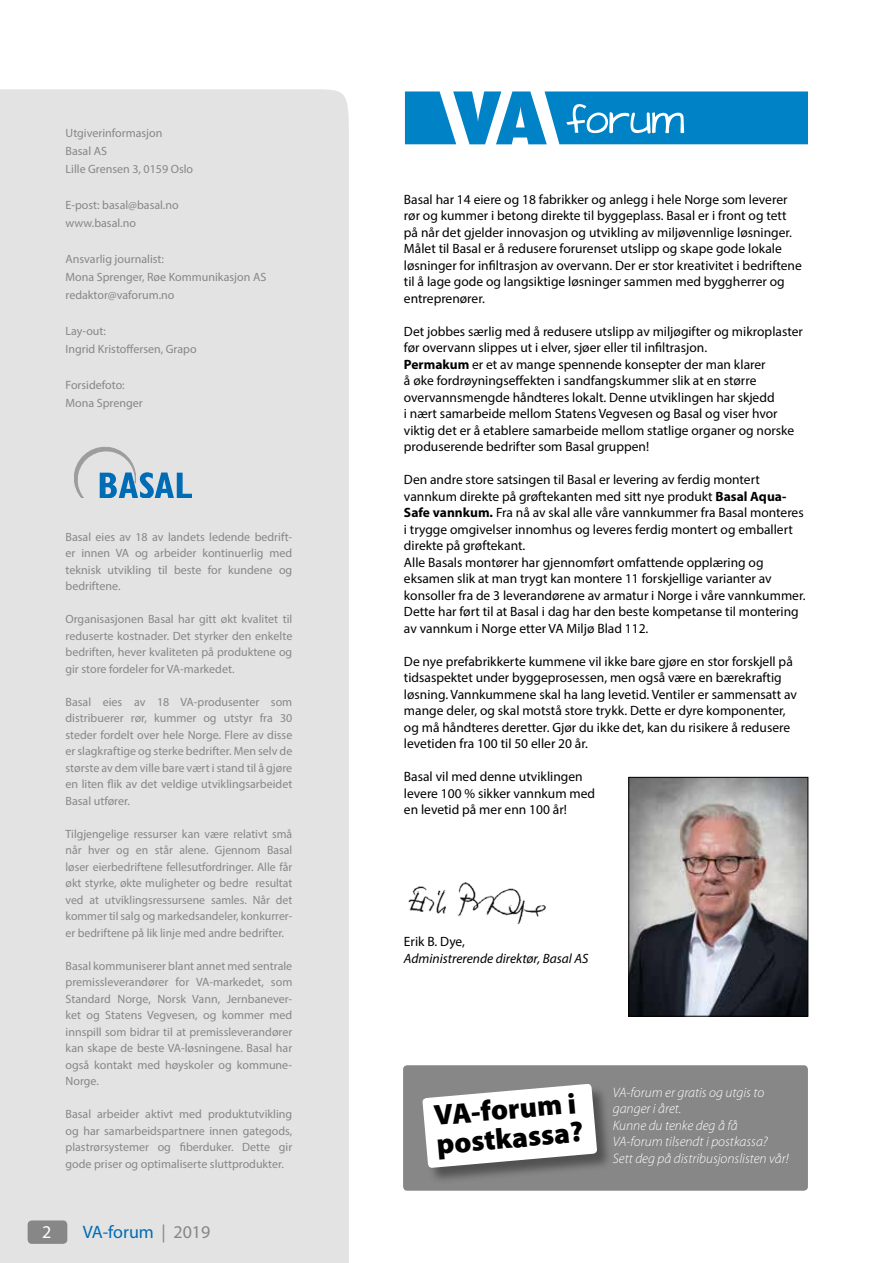
<style>
.page{position:relative;width:893px;height:1263px;background:#fff}
.page>*{position:absolute;margin:0;border:0;box-sizing:border-box;transform-origin:0 0}
.t1{font:900 29.1px/29.1px "Myriad Pro";color:#000}
.t2{font:18px "Myriad Pro";color:#006cb5}
.t3{font:18px "Myriad Pro";color:#fff}
.t4{font:italic 300 13.8px/16.5px "Myriad Pro";color:#fff}
.t5{font:13.5px/16.5px "Myriad Pro";color:#000}
.t6{font:italic 13.5px "Myriad Pro";color:#000}
.t7{font:12px/16.5px "Myriad Pro";color:#878787;text-align:justify}
.s1{color:#878787}
.s2{font-weight:700}
</style>
<div class="page">
<div style="left:0;top:89px;width:349px;height:1174px;background:#e3e3e3"></div>
<svg style="left:74px;top:447px;width:118px;height:51px;background:#adc4d4"></svg>
<div style="left:28px;top:1220px;width:39px;height:24px;background:#878787;border-radius:4px"></div>
<svg style="left:405px;top:91px;width:403px;height:53px;background:#2896cf"></svg>
<img style="left:631px;top:779px;width:175px;height:235px">
<div style="left:629px;top:777px;width:179px;height:239px;border:1px solid #000"></div>
<div style="left:403px;top:1065px;width:405px;height:126px;background:#878787;border-radius:4px"></div>
<div style="left:423px;top:1084px;width:190px;height:100px;background:#000;opacity:.4"></div>
<svg style="left:422px;top:1084px;width:175px;height:84px;background:#e3e3e3"></svg>
<img style="left:408px;top:882px;width:138px;height:42px">
<p class="t7" style="left:66px;top:123px;width:129px;line-height:18px;text-align:left">Utgiverinformasjon<br>Basal AS<br>Lille Grensen 3, 0159 Oslo</p>
<p class="t7" style="left:66px;top:195px;width:115px;line-height:18px">E-post: basal@basal.no www.basal.no</p>
<p class="t7" style="left:66px;top:249px;width:202px;line-height:18px;text-align:left">Ansvarlig journalist:<br>Mona Sprenger, Røe Kommunikasjon AS redaktor@vaforum.no</p>
<p class="t7" style="left:66px;top:321px;width:133px;line-height:18px">Lay-out:<br>Ingrid Kristoffersen, Grapo</p>
<p class="t7" style="left:66px;top:375px;width:79px;line-height:18px">Forsidefoto:<br>Mona Sprenger</p>
<p class="t7" style="left:66px;top:528px;width:228px">Basal eies av 18 av landets ledende bedrift&shy;er innen VA og arbeider kontinuerlig med teknisk utvikling til beste for kundene og bedriftene.</p>
<p class="t7" style="left:66px;top:611px;width:228px">Organisasjonen Basal har gitt økt kvalitet til reduserte kostnader. Det styrker den enkelte bedriften, hever kvaliteten på produktene og gir store fordeler for VA-markedet.</p>
<p class="t7" style="left:66px;top:693px;width:228px">Basal eies av 18 VA-produsenter som distribuerer rør, kummer og utstyr fra 30 steder fordelt over hele Norge. Flere av disse er slagkraftige og sterke bedrifter. Men selv de største av dem ville bare vært i stand til å gjøre en liten flik av det veldige utviklingsarbeidet Basal utfører.</p>
<p class="t7" style="left:66px;top:825px;width:228px">Tilgjengelige ressurser kan være relativt små når hver og en står alene. Gjennom Basal løser eierbedriftene fellesutfordringer. Alle får økt styrke, økte muligheter og bedre resultat ved at utviklingsressursene samles. Når det kommer til salg og markedsandeler, konkurrer&shy;er bedriftene på lik linje med andre bedrifter.</p>
<p class="t7" style="left:66px;top:957px;width:228px">Basal kommuniserer blant annet med sentrale premissleverandører for VA-markedet, som Standard Norge, Norsk Vann, Jernbanever&shy;ket og Statens Vegvesen, og kommer med innspill som bidrar til at premissleverandører kan skape de beste VA-løsningene. Basal har også kontakt med høyskoler og kommune-Norge.</p>
<p class="t7" style="left:66px;top:1106px;width:228px">Basal arbeider aktivt med produktutvikling og har samarbeidspartnere innen gategods, plastrørsystemer og fiberduker. Dette gir gode priser og optimaliserte sluttprodukter.</p>
<h2 class="t3" style="left:42px;top:1220px;width:11px">2</h2>
<h2 class="t2" style="left:83px;top:1220px;width:129px">VA-forum <span class="s1">| 2019</span></h2>
<p class="t5" style="left:404px;top:191px;width:399px">Basal har 14 eiere og 18 fabrikker og anlegg i hele Norge som leverer rør og kummer i betong direkte til byggeplass. Basal er i front og tett på når det gjelder innovasjon og utvikling av miljøvennlige løsninger.<br>Målet til Basal er å redusere forurenset utslipp og skape gode lokale løsninger for infiltrasjon av overvann. Der er stor kreativitet i bedriftene til å lage gode og langsiktige løsninger sammen med byggherrer og entreprenører.</p>
<p class="t5" style="left:404px;top:323px;width:400px">Det jobbes særlig med å redusere utslipp av miljøgifter og mikroplaster før overvann slippes ut i elver, sjøer eller til infiltrasjon.<br><span class="s2">Permakum</span> er et av mange spennende konsepter der man klarer<br>å øke fordrøyningseffekten i sandfangskummer slik at en større overvannsmengde håndteres lokalt. Denne utviklingen har skjedd<br>i nært samarbeide mellom Statens Vegvesen og Basal og viser hvor viktig det er å etablere samarbeide mellom statlige organer og norske produserende bedrifter som Basal gruppen!</p>
<p class="t5" style="left:404px;top:471px;width:403px">Den andre store satsingen til Basal er levering av ferdig montert vannkum direkte på grøftekanten med sitt nye produkt <span class="s2">Basal Aqua-Safe vannkum.</span> Fra nå av skal alle våre vannkummer fra Basal monteres i trygge omgivelser innomhus og leveres ferdig montert og emballert direkte på grøftekant.<br>Alle Basals montører har gjennomført omfattende opplæring og eksamen slik at man trygt kan montere 11 forskjellige varianter av konsoller fra de 3 leverandørene av armatur i Norge i våre vannkummer.<br>Dette har ført til at Basal i dag har den beste kompetanse til montering av vannkum i Norge etter VA Miljø Blad 112.</p>
<p class="t5" style="left:404px;top:653px;width:394px">De nye prefabrikkerte kummene vil ikke bare gjøre en stor forskjell på tidsaspektet under byggeprosessen, men også være en bærekraftig løsning. Vannkummene skal ha lang levetid. Ventiler er sammensatt av mange deler, og skal motstå store trykk. Dette er dyre komponenter, og må håndteres deretter. Gjør du ikke det, kan du risikere å redusere levetiden fra 100 til 50 eller 20 år.</p>
<p class="t5" style="left:404px;top:768px;width:193px">Basal vil med denne utviklingen levere 100 % sikker vannkum med en levetid på mer enn 100 år!</p>
<p class="t5" style="left:404px;top:933px;width:63px">Erik B. Dye,</p>
<p class="t6" style="left:404px;top:950px;width:186px">Administrerende direktør, Basal AS</p>
<h1 class="t1" style="left:433px;top:1101px;width:149px;rotate:-5deg">VA-forum i postkassa?</h1>
<p class="t4" style="left:613px;top:1084px;width:177px">VA-forum er gratis og utgis to ganger i året.<br>Kunne du tenke deg å få<br>VA-forum tilsendt i postkassa?<br>Sett deg på distribusjonslisten vår!</p>
</div>
